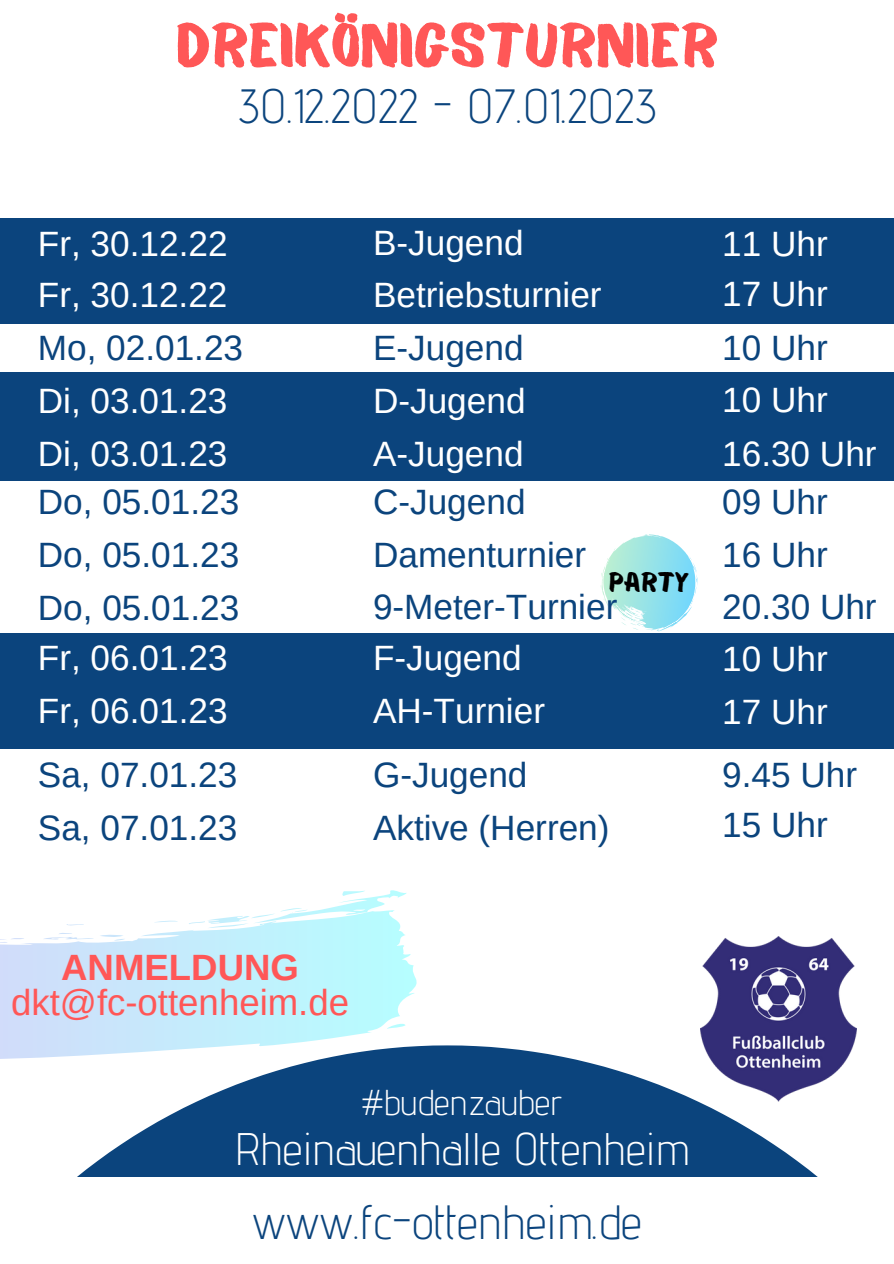
<style>
.page{position:relative;width:894px;height:1264px;background:#fff}
.page>*{position:absolute;margin:0;border:0;box-sizing:border-box;transform-origin:0 0}
.t1{font:61.35px "Balmy";color:#ff5757}
.t2{font:300 48px "Advent Pro";color:#0b447d}
.t3{font:300 45.6px "Advent Pro";color:#fff}
.t4{font:36.6px "Arimo";color:#ff5757}
.t5{font:700 36.6px "Arimo";color:#ff5757}
.t6{font:300 36px "Advent Pro";color:#fff}
.t7{font:35.1px/52.3px "Arimo";color:#0b447d}
.t8{font:35.1px/53.7px "Arimo";color:#fff}
.t9{font:27.3px "Balmy";color:#000}
</style>
<div class="page">
<svg style="left:78px;top:1045px;width:739px;height:131px;fill:#0b447d"></svg>
<img style="left:700px;top:936px;width:155px;height:165px">
<div style="left:0;top:372px;width:893px;height:55px;background:#0b447d"></div>
<div style="left:0;top:218px;width:893px;height:55px;background:#0b447d"></div>
<div style="left:0;top:268px;width:893px;height:55px;background:#0b447d"></div>
<svg style="left:0;top:890px;width:417px;height:169px"></svg>
<div style="left:0;top:425px;width:893px;height:56px;background:#0b447d"></div>
<div style="left:0;top:685px;width:893px;height:63px;background:#0b447d"></div>
<div style="left:0;top:633px;width:893px;height:55px;background:#0b447d"></div>
<svg style="left:600px;top:534px;width:97px;height:98px"></svg>
<h1 class="t1" style="left:176px;top:21px;width:543px">DREIKÖNIGSTURNIER</h1>
<h2 class="t2" style="left:238px;top:77px;width:419px">30.12.2022 - 07.01.2023</h2>
<p class="t8" style="left:38px;top:217px;width:191px">Fr, 30.12.22</p>
<p class="t8" style="left:373px;top:216px;width:152px">B-Jugend</p>
<p class="t8" style="left:38px;top:268px;width:191px">Fr, 30.12.22</p>
<p class="t8" style="left:373px;top:268px;width:230px">Betriebsturnier</p>
<p class="t7" style="left:38px;top:322px;width:207px">Mo, 02.01.23</p>
<p class="t8" style="left:38px;top:373px;width:191px">Di, 03.01.23</p>
<p class="t7" style="left:373px;top:321px;width:152px">E-Jugend</p>
<p class="t8" style="left:373px;top:374px;width:154px">D-Jugend</p>
<p class="t8" style="left:38px;top:426px;width:191px">Di, 03.01.23</p>
<p class="t8" style="left:373px;top:427px;width:152px">A-Jugend</p>
<p class="t7" style="left:38px;top:476px;width:203px">Do, 05.01.23</p>
<p class="t7" style="left:373px;top:475px;width:154px">C-Jugend</p>
<p class="t7" style="left:373px;top:528px;width:214px">Damenturnier</p>
<p class="t7" style="left:38px;top:529px;width:203px">Do, 05.01.23</p>
<p class="t9" style="left:608px;top:571px;width:82px">PARTY</p>
<p class="t7" style="left:38px;top:581px;width:203px">Do, 05.01.23</p>
<p class="t7" style="left:373px;top:580px;width:246px">9-Meter-Turnier</p>
<p class="t8" style="left:38px;top:631px;width:191px">Fr, 06.01.23</p>
<p class="t8" style="left:373px;top:631px;width:150px">F-Jugend</p>
<p class="t8" style="left:38px;top:684px;width:191px">Fr, 06.01.23</p>
<p class="t8" style="left:373px;top:684px;width:173px">AH-Turnier</p>
<p class="t7" style="left:38px;top:748px;width:201px">Sa, 07.01.23</p>
<p class="t7" style="left:38px;top:801px;width:201px">Sa, 07.01.23</p>
<p class="t7" style="left:373px;top:748px;width:156px">G-Jugend</p>
<p class="t7" style="left:373px;top:801px;width:238px">Aktive (Herren)</p>
<p class="t8" style="left:722px;top:217px;width:107px">11 Uhr</p>
<p class="t8" style="left:722px;top:267px;width:107px">17 Uhr</p>
<p class="t7" style="left:722px;top:321px;width:107px">10 Uhr</p>
<p class="t8" style="left:722px;top:373px;width:156px">10 Uhr<br>16.30 Uhr</p>
<p class="t7" style="left:722px;top:476px;width:156px">09 Uhr<br>16 Uhr<br>20.30 Uhr</p>
<p class="t8" style="left:722px;top:631px;width:107px">10 Uhr<br>17 Uhr</p>
<p class="t7" style="left:722px;top:750px;width:136px;line-height:49.7px">9.45 Uhr<br>15 Uhr</p>
<p class="t5" style="left:61px;top:947px;width:239px">ANMELDUNG</p>
<p class="t4" style="left:11px;top:981px;width:339px">dkt@fc-ottenheim.de</p>
<p class="t6" style="left:361px;top:1079px;width:202px">#budenzauber</p>
<p class="t3" style="left:235px;top:1121px;width:456px">Rheinauenhalle Ottenheim</p>
<h2 class="t2" style="left:252px;top:1192px;width:391px">www.fc-ottenheim.de</h2>
</div>
